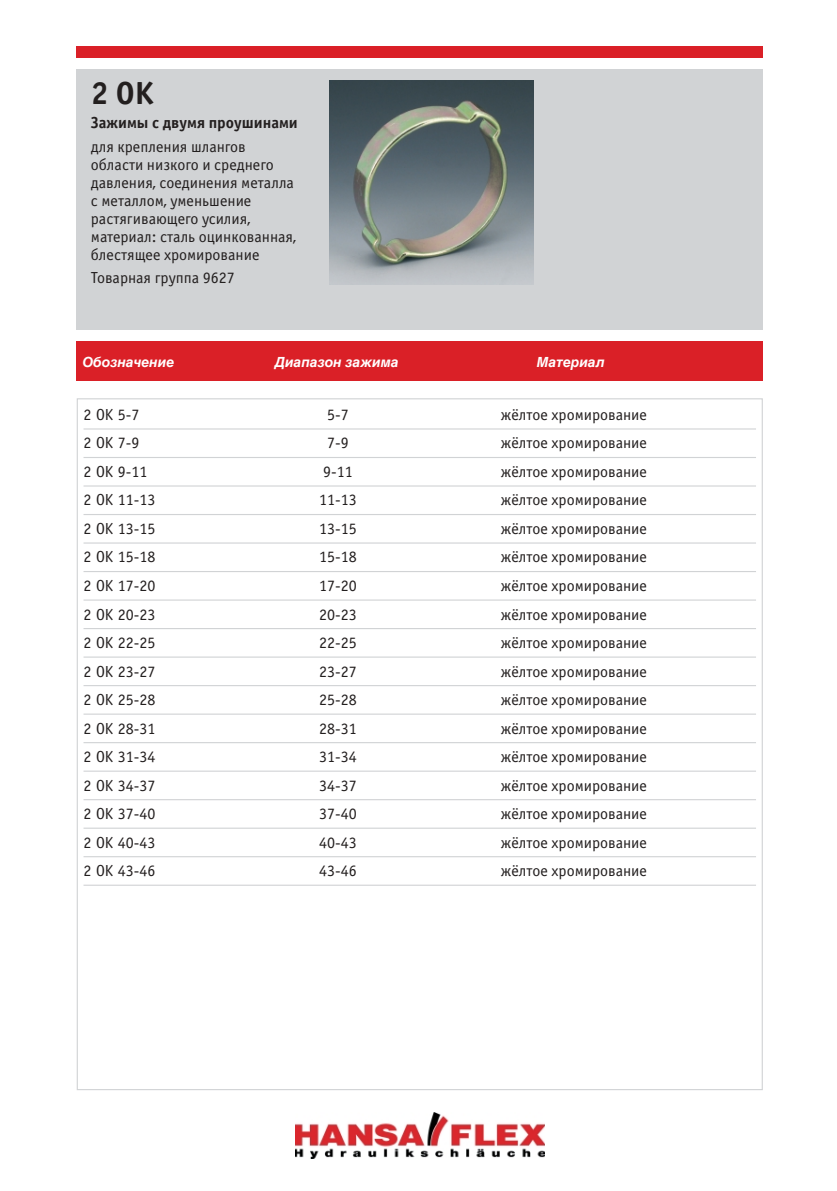
<style>
.page{position:relative;width:837px;height:1191px;background:#fff}
.page>*{position:absolute;margin:0;border:0;box-sizing:border-box;transform-origin:0 0}
.t1{font:700 32px "Officina Sans C";color:#231f1f}
.t2{font:16px/18px "Officina Sans C";color:#231f1f}
.t3{font:16px "Officina Sans";color:#231f1f}
.t4{font:700 16px "Officina Sans C";color:#231f1f}
.t5{font:14px "Helvetica Cyr Bold Inclined";color:#fff}
</style>
<div class="page">
<div style="left:77px;top:47px;width:686px;height:11px;background:#da2027"></div>
<div style="left:77px;top:69px;width:686px;height:261px;background:#d1d3d5"></div>
<img style="left:295px;top:1112px;width:249px;height:46px">
<div style="left:77px;top:341px;width:686px;height:40px;background:#da2027"></div>
<hr style="left:84px;top:428px;width:672px;height:1px;background:#d1d3d5">
<hr style="left:84px;top:457px;width:672px;height:1px;background:#d1d3d5">
<hr style="left:84px;top:485px;width:672px;height:1px;background:#d1d3d5">
<hr style="left:84px;top:514px;width:672px;height:1px;background:#d1d3d5">
<hr style="left:84px;top:542px;width:672px;height:1px;background:#d1d3d5">
<hr style="left:84px;top:571px;width:672px;height:1px;background:#d1d3d5">
<hr style="left:84px;top:599px;width:672px;height:1px;background:#d1d3d5">
<hr style="left:84px;top:628px;width:672px;height:1px;background:#d1d3d5">
<hr style="left:84px;top:656px;width:672px;height:1px;background:#d1d3d5">
<hr style="left:84px;top:685px;width:672px;height:1px;background:#d1d3d5">
<hr style="left:84px;top:713px;width:672px;height:1px;background:#d1d3d5">
<hr style="left:84px;top:742px;width:672px;height:1px;background:#d1d3d5">
<hr style="left:84px;top:770px;width:672px;height:1px;background:#d1d3d5">
<hr style="left:84px;top:799px;width:672px;height:1px;background:#d1d3d5">
<hr style="left:84px;top:827px;width:672px;height:1px;background:#d1d3d5">
<hr style="left:84px;top:856px;width:672px;height:1px;background:#d1d3d5">
<hr style="left:84px;top:884px;width:672px;height:1px;background:#d1d3d5">
<img style="left:329px;top:81px;width:204px;height:204px">
<h1 class="t1" style="left:91px;top:82px;width:64px">2 OK</h1>
<p class="t4" style="left:91px;top:117px;width:208px">Зажимы с двумя проушинами</p>
<p class="t2" style="left:91px;top:139px;width:207px">для крепления шлангов области низкого и среднего давления, соединения металла с металлом, уменьшение растягивающего усилия, материал: сталь оцинкованная, блестящее хромирование</p>
<p class="t2" style="left:91px;top:271px;width:145px">Товарная группа 9627</p>
<p class="t5" style="left:82px;top:357px;width:93px">Обозначение</p>
<p class="t5" style="left:275px;top:357px;width:125px">Диапазон зажима</p>
<p class="t5" style="left:537px;top:357px;width:70px">Материал</p>
<p class="t3" style="left:84px;top:408px;width:57px">2 OK 5-7</p>
<p class="t3" style="left:327px;top:408px;width:23px">5-7</p>
<p class="t2" style="left:501px;top:407px;width:148px">жёлтое хромирование</p>
<p class="t3" style="left:84px;top:437px;width:57px">2 OK 7-9</p>
<p class="t3" style="left:327px;top:437px;width:23px">7-9</p>
<p class="t2" style="left:501px;top:435px;width:148px">жёлтое хромирование</p>
<p class="t3" style="left:84px;top:465px;width:65px">2 OK 9-11</p>
<p class="t3" style="left:323px;top:465px;width:31px">9-11</p>
<p class="t2" style="left:501px;top:464px;width:148px">жёлтое хромирование</p>
<p class="t3" style="left:84px;top:494px;width:73px">2 OK 11-13</p>
<p class="t3" style="left:319px;top:494px;width:39px">11-13</p>
<p class="t2" style="left:501px;top:492px;width:148px">жёлтое хромирование</p>
<p class="t3" style="left:84px;top:522px;width:73px">2 OK 13-15</p>
<p class="t3" style="left:319px;top:522px;width:39px">13-15</p>
<p class="t2" style="left:501px;top:521px;width:148px">жёлтое хромирование</p>
<p class="t3" style="left:84px;top:551px;width:73px">2 OK 15-18</p>
<p class="t3" style="left:319px;top:551px;width:39px">15-18</p>
<p class="t2" style="left:501px;top:550px;width:148px">жёлтое хромирование</p>
<p class="t3" style="left:84px;top:579px;width:73px">2 OK 17-20</p>
<p class="t3" style="left:319px;top:579px;width:39px">17-20</p>
<p class="t2" style="left:501px;top:578px;width:148px">жёлтое хромирование</p>
<p class="t3" style="left:84px;top:608px;width:73px">2 OK 20-23</p>
<p class="t3" style="left:319px;top:608px;width:39px">20-23</p>
<p class="t2" style="left:501px;top:607px;width:148px">жёлтое хромирование</p>
<p class="t3" style="left:84px;top:636px;width:73px">2 OK 22-25</p>
<p class="t3" style="left:319px;top:636px;width:39px">22-25</p>
<p class="t2" style="left:501px;top:635px;width:148px">жёлтое хромирование</p>
<p class="t3" style="left:84px;top:665px;width:73px">2 OK 23-27</p>
<p class="t3" style="left:319px;top:665px;width:39px">23-27</p>
<p class="t2" style="left:501px;top:664px;width:148px">жёлтое хромирование</p>
<p class="t3" style="left:84px;top:693px;width:73px">2 OK 25-28</p>
<p class="t3" style="left:319px;top:693px;width:39px">25-28</p>
<p class="t2" style="left:501px;top:692px;width:148px">жёлтое хромирование</p>
<p class="t3" style="left:84px;top:722px;width:73px">2 OK 28-31</p>
<p class="t3" style="left:319px;top:722px;width:39px">28-31</p>
<p class="t2" style="left:501px;top:721px;width:148px">жёлтое хромирование</p>
<p class="t3" style="left:84px;top:750px;width:73px">2 OK 31-34</p>
<p class="t3" style="left:319px;top:750px;width:39px">31-34</p>
<p class="t2" style="left:501px;top:749px;width:148px">жёлтое хромирование</p>
<p class="t3" style="left:84px;top:779px;width:73px">2 OK 34-37</p>
<p class="t3" style="left:319px;top:779px;width:39px">34-37</p>
<p class="t2" style="left:501px;top:778px;width:148px">жёлтое хромирование</p>
<p class="t3" style="left:84px;top:807px;width:73px">2 OK 37-40</p>
<p class="t3" style="left:319px;top:807px;width:39px">37-40</p>
<p class="t2" style="left:501px;top:806px;width:148px">жёлтое хромирование</p>
<p class="t3" style="left:84px;top:836px;width:73px">2 OK 40-43</p>
<p class="t3" style="left:319px;top:836px;width:39px">40-43</p>
<p class="t2" style="left:501px;top:835px;width:148px">жёлтое хромирование</p>
<p class="t3" style="left:84px;top:864px;width:73px">2 OK 43-46</p>
<p class="t3" style="left:319px;top:864px;width:39px">43-46</p>
<p class="t2" style="left:501px;top:863px;width:148px">жёлтое хромирование</p>
</div>
